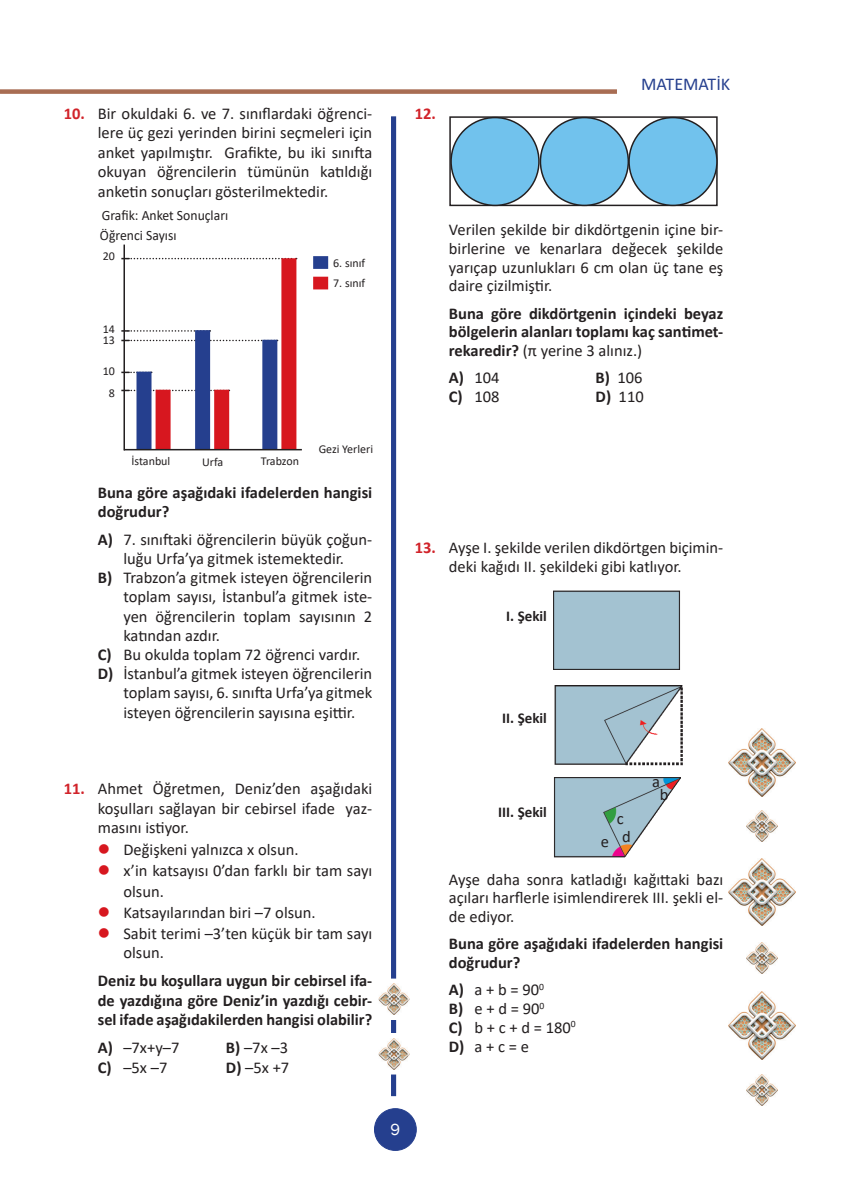
<style>
.page{position:relative;width:851px;height:1191px;background:#fff}
.page>*{position:absolute;margin:0;border:0;box-sizing:border-box;transform-origin:0 0}
.t1{font:18px "Calibri";color:#253f8e}
._04_Cevap_Tek_Satir{font:16.5px/19.5px "Calibri";color:#231f20;text-align:justify}
._03_Cevap{font:16.5px/19.2px "Calibri";color:#231f20;text-align:justify}
._02_Soru_Koku{font:700 16.5px/18.8px "Calibri";color:#231f20}
._05_Girintili_sorula{font:16.5px/21px "Calibri";color:#231f20}
._01_Soru_Numara{font:16.5px/18.8px "Calibri";color:#231f20;text-align:justify}
._01_Soru_Numara-2{font:700 16.5px "Calibri";color:#d1232a}
.t2{font:16.5px "Franklin Gothic";color:#fff}
.metin_ici_yazilar{font:700 15px "Calibri";color:#231f20}
.metin_ici_yazilar-2{font:14.25px "Calibri";color:#231f20;scale:.96 1}
.metin_ici_yazilar-3{font:12px "Calibri";color:#231f20}
.s1{font-weight:700;color:#d1232a}
.s2{font-weight:700}
.s3{font-weight:400}
.s4{color:#d7171f}
</style>
<div class="page">
<div style="left:374px;top:1108px;width:42px;height:42px;background:#253f8e;border-radius:50%"></div>
<div style="left:374px;top:1108px;width:42px;height:42px;border:1px solid #253f8e;border-radius:50%"></div>
<div style="left:391px;top:116px;width:5px;height:980px;background:#253f8e"></div>
<svg style="left:0;top:89px;width:617px;height:5px;fill:#a96e55"></svg>
<div style="left:378px;top:979px;width:31px;height:40px;background:#fff"></div>
<img style="left:380px;top:983px;width:27px;height:31px">
<img style="left:728px;top:991px;width:67px;height:68px">
<img style="left:746px;top:942px;width:31px;height:31px">
<img style="left:728px;top:858px;width:67px;height:67px">
<img style="left:746px;top:1074px;width:31px;height:32px">
<img style="left:728px;top:729px;width:67px;height:67px">
<img style="left:746px;top:810px;width:31px;height:31px">
<div style="left:378px;top:1033px;width:31px;height:41px;background:#fff"></div>
<img style="left:380px;top:1038px;width:27px;height:31px">
<hr style="left:123px;top:244px;width:2px;height:206px;background:#231f20">
<svg style="left:121px;top:258px;width:159px;height:1px"></svg>
<svg style="left:121px;top:330px;width:74px;height:2px"></svg>
<svg style="left:121px;top:340px;width:141px;height:1px"></svg>
<svg style="left:121px;top:372px;width:31px;height:1px"></svg>
<svg style="left:121px;top:390px;width:93px;height:1px"></svg>
<div style="left:136px;top:372px;width:15px;height:78px;background:#253f8e"></div>
<div style="left:155px;top:390px;width:15px;height:60px;background:#d7171f"></div>
<div style="left:195px;top:330px;width:15px;height:120px;background:#253f8e"></div>
<div style="left:214px;top:390px;width:15px;height:60px;background:#d7171f"></div>
<div style="left:262px;top:340px;width:15px;height:110px;background:#253f8e"></div>
<div style="left:281px;top:258px;width:15px;height:192px;background:#d7171f"></div>
<hr style="left:124px;top:449px;width:178px;height:1px;background:#231f20">
<div style="left:313px;top:256px;width:15px;height:13px;background:#253f8e"></div>
<div style="left:313px;top:277px;width:15px;height:12px;background:#d7171f"></div>
<div style="left:449px;top:116px;width:268px;height:90px;border:2px solid #231f20"></div>
<div style="left:451px;top:118px;width:88px;height:87px;background:#71c2ed;border-radius:50%"></div>
<div style="left:450px;top:117px;width:89px;height:89px;border:2px solid #231f20;border-radius:50%"></div>
<div style="left:540px;top:118px;width:88px;height:87px;background:#71c2ed;border-radius:50%"></div>
<div style="left:539px;top:117px;width:90px;height:89px;border:2px solid #231f20;border-radius:50%"></div>
<div style="left:629px;top:118px;width:87px;height:87px;background:#71c2ed;border-radius:50%"></div>
<div style="left:628px;top:117px;width:89px;height:89px;border:2px solid #231f20;border-radius:50%"></div>
<div style="left:553px;top:590px;width:127px;height:79px;background:#a3c2d1"></div>
<img style="left:554px;top:685px;width:129px;height:81px">
<img style="left:554px;top:777px;width:126px;height:81px">
<p class="_04_Cevap_Tek_Satir" style="left:98px;top:103px;width:276px;text-indent:-34px"><span class="s1">10.</span> Bir okuldaki 6. ve 7. sınıflardaki öğrenci&shy;lere üç gezi yerinden birini seçmeleri için anket yapılmıştır. Grafikte, bu iki sınıfta okuyan öğrencilerin tümünün katıldığı anketin sonuçları gösterilmektedir.</p>
<p class="metin_ici_yazilar-2" style="left:102px;top:205px;width:133px">Grafik: Anket Sonuçları</p>
<p class="metin_ici_yazilar-3" style="left:103px;top:248px;width:14px">20</p>
<p class="metin_ici_yazilar-2" style="left:100px;top:226px;width:81px">Öğrenci Sayısı</p>
<p class="metin_ici_yazilar-3" style="left:103px;top:321px;width:14px">14</p>
<p class="metin_ici_yazilar-3" style="left:103px;top:332px;width:14px">13</p>
<p class="metin_ici_yazilar-3" style="left:103px;top:363px;width:14px">10</p>
<p class="metin_ici_yazilar-3" style="left:109px;top:384px;width:8px">8</p>
<p class="metin_ici_yazilar-3" style="left:131px;top:453px;width:40px">İstanbul</p>
<p class="metin_ici_yazilar-3" style="left:202px;top:454px;width:23px">Urfa</p>
<p class="metin_ici_yazilar-3" style="left:261px;top:453px;width:40px">Trabzon</p>
<p class="metin_ici_yazilar-3" style="left:333px;top:254px;width:33px">6. sınıf</p>
<p class="metin_ici_yazilar-3" style="left:333px;top:275px;width:33px">7. sınıf</p>
<p class="metin_ici_yazilar-3" style="left:318px;top:440px;width:56px">Gezi Yerleri</p>
<p class="_02_Soru_Koku" style="left:98px;top:482px;width:276px;line-height:19.2px">Buna göre aşağıdaki ifadelerden hangisi doğrudur?</p>
<p class="_03_Cevap" style="left:98px;top:529px;width:276px;text-align:center"><span class="s2">A)</span> 7. sınıftaki öğrencilerin büyük çoğun&shy;luğu Urfa’ya gitmek istemektedir.</p>
<p class="_03_Cevap" style="left:123px;top:567px;width:250px;text-indent:-26px"><span class="s2">B)</span> Trabzon’a gitmek isteyen öğrencilerin toplam sayısı, İstanbul’a gitmek iste&shy;yen öğrencilerin toplam sayısının 2 katından azdır.</p>
<p class="_03_Cevap" style="left:98px;top:644px;width:264px"><span class="s2">C)</span> Bu okulda toplam 72 öğrenci vardır.</p>
<p class="_03_Cevap" style="left:123px;top:663px;width:250px;text-indent:-26px"><span class="s2">D)</span> İstanbul’a gitmek isteyen öğrencilerin toplam sayısı, 6. sınıfta Urfa’ya gitmek isteyen öğrencilerin sayısına eşittir.</p>
<p class="_01_Soru_Numara-2" style="left:415px;top:102px;width:23px">12.</p>
<p class="t1" style="left:641px;top:72px;width:91px">MATEMATİK</p>
<p class="_01_Soru_Numara" style="left:449px;top:220px;width:276px">Verilen şekilde bir dikdörtgenin içine bir&shy;birlerine ve kenarlara değecek şekilde yarıçap uzunlukları 6 cm olan üç tane eş daire çizilmiştir.</p>
<p class="_02_Soru_Koku" style="left:449px;top:303px;width:276px;text-align:justify">Buna göre dikdörtgenin içindeki beyaz bölgelerin alanları toplamı kaç santimet&shy;rekaredir? <span class="s3">(π yerine 3 alınız.)</span></p>
<p class="_03_Cevap" style="left:449px;top:368px;width:52px"><span class="s2">A)</span> 104</p>
<p class="_03_Cevap" style="left:595px;top:368px;width:48px"><span class="s2">B)</span> 106</p>
<p class="_03_Cevap" style="left:449px;top:386px;width:52px"><span class="s2">C)</span> 108</p>
<p class="_03_Cevap" style="left:595px;top:386px;width:50px"><span class="s2">D)</span> 110</p>
<p class="_04_Cevap_Tek_Satir" style="left:415px;top:537px;width:310px;text-align:center"><span class="s1">13.</span> Ayşe I. şekilde verilen dikdörtgen biçimin&shy;deki kağıdı II. şekildeki gibi katlıyor.</p>
<p class="metin_ici_yazilar" style="left:506px;top:605px;width:42px">I. Şekil</p>
<p class="metin_ici_yazilar" style="left:502px;top:707px;width:46px">II. Şekil</p>
<p class="_04_Cevap_Tek_Satir" style="left:98px;top:779px;width:276px;text-indent:-34px"><span class="s1">11.</span> Ahmet Öğretmen, Deniz’den aşağıdaki koşulları sağlayan bir cebirsel ifade yaz&shy;masını istiyor.</p>
<p class="_05_Girintili_sorula" style="left:98px;top:838px;width:202px"><span class="s4">●</span> Değişkeni yalnızca x olsun.</p>
<p class="_05_Girintili_sorula" style="left:123px;top:859px;width:250px;text-indent:-26px"><span class="s4">●</span> x’in katsayısı 0’dan farklı bir tam sayı olsun.</p>
<p class="_05_Girintili_sorula" style="left:98px;top:901px;width:219px"><span class="s4">●</span> Katsayılarından biri –7 olsun.</p>
<p class="_05_Girintili_sorula" style="left:123px;top:923px;width:250px;line-height:19.5px;text-indent:-26px"><span class="s4">●</span> Sabit terimi –3’ten küçük bir tam sayı olsun.</p>
<p class="_02_Soru_Koku" style="left:98px;top:970px;width:276px;line-height:19.5px;text-align:justify">Deniz bu koşullara uygun bir cebirsel ifa&shy;de yazdığına göre Deniz’in yazdığı cebir&shy;sel ifade aşağıdakilerden hangisi olabilir?</p>
<p class="_03_Cevap" style="left:98px;top:1037px;width:83px"><span class="s2">A)</span> –7x+y–7</p>
<p class="_03_Cevap" style="left:226px;top:1037px;width:64px"><span class="s2">B)</span> –7x –3</p>
<p class="_03_Cevap" style="left:98px;top:1057px;width:71px"><span class="s2">C)</span> –5x –7</p>
<p class="_03_Cevap" style="left:226px;top:1057px;width:65px"><span class="s2">D)</span> –5x +7</p>
<p class="t2" style="left:390px;top:1119px;width:11px">9</p>
<p class="metin_ici_yazilar" style="left:498px;top:802px;width:50px">III. Şekil</p>
<p class="_04_Cevap_Tek_Satir" style="left:617px;top:808px;width:8px">c</p>
<p class="_04_Cevap_Tek_Satir" style="left:600px;top:831px;width:10px">e</p>
<p class="_04_Cevap_Tek_Satir" style="left:622px;top:826px;width:10px">d</p>
<p class="_04_Cevap_Tek_Satir" style="left:652px;top:771px;width:9px">a</p>
<p class="_04_Cevap_Tek_Satir" style="left:659px;top:784px;width:10px">b</p>
<p class="_04_Cevap_Tek_Satir" style="left:449px;top:869px;width:276px;line-height:18.8px">Ayşe daha sonra katladığı kağıttaki bazı açıları harflerle isimlendirerek III. şekli el&shy;de ediyor.</p>
<p class="_02_Soru_Koku" style="left:449px;top:934px;width:276px">Buna göre aşağıdaki ifadelerden hangisi doğrudur?</p>
<p class="_03_Cevap" style="left:449px;top:979px;width:97px"><span class="s2">A)</span> a + b = 90<sup>0</sup></p>
<p class="_03_Cevap" style="left:449px;top:998px;width:97px"><span class="s2">B)</span> e + d = 90<sup>0</sup></p>
<p class="_03_Cevap" style="left:449px;top:1017px;width:128px"><span class="s2">C)</span> b + c + d = 180<sup>0</sup></p>
<p class="_03_Cevap" style="left:449px;top:1036px;width:81px"><span class="s2">D)</span> a + c = e</p>
</div>
